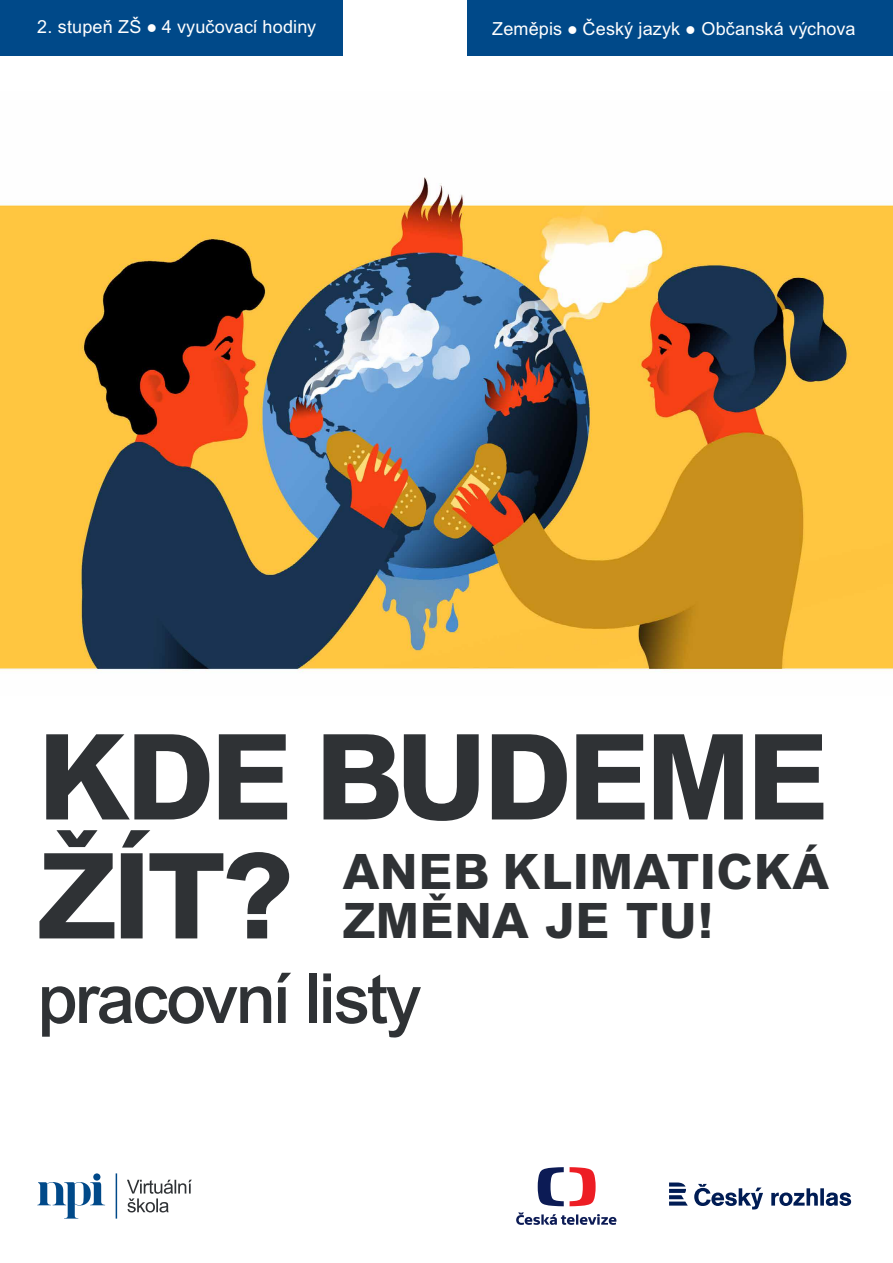
<style>
.page{position:relative;width:893px;height:1263px;background:#fff}
.page>*{position:absolute;margin:0;border:0;box-sizing:border-box;transform-origin:0 0}
.t1{font:800 118.95px/118.9px "Arial MT Pro";letter-spacing:-.04em;color:#2f3235}
.t2{font:500 69.15px "Arial MT Pro";letter-spacing:-.04em;color:#2f3235}
.t3{font:800 48.9px/49.9px "Arial MT Pro";letter-spacing:.01em;color:#2f3235}
.t4{font:18px "Arial MT Pro";letter-spacing:.01em;color:#fff}
</style>
<div class="page">
<svg style="left:37px;top:1173px;width:80px;height:45px"></svg>
<svg style="left:127px;top:1180px;width:65px;height:32px"></svg>
<svg style="left:669px;top:1182px;width:19px;height:23px"></svg>
<svg style="left:694px;top:1184px;width:157px;height:25px"></svg>
<img style="left:0;top:177px;width:893px;height:496px">
<div style="left:0;top:0;width:343px;height:55px;background:#004989"></div>
<div style="left:468px;top:0;width:425px;height:55px;background:#004989"></div>
<svg style="left:538px;top:1167px;width:26px;height:39px"></svg>
<svg style="left:570px;top:1167px;width:26px;height:39px"></svg>
<svg style="left:516px;top:1212px;width:100px;height:13px"></svg>
<p class="t4" style="left:37px;top:17px;width:280px">2. stupeň ZŠ ● 4 vyučovací hodiny</p>
<p class="t4" style="left:492px;top:19px;width:365px">Zeměpis ● Český jazyk ● Občanská výchova</p>
<h1 class="t1" style="left:37px;top:720px;width:793px">KDE BUDEME<br>ŽÍT?</h1>
<h3 class="t3" style="left:343px;top:847px;width:488px">ANEB KLIMATICKÁ<br>ZMĚNA JE TU!</h3>
<h2 class="t2" style="left:37px;top:958px;width:386px">pracovní listy</h2>
</div>
